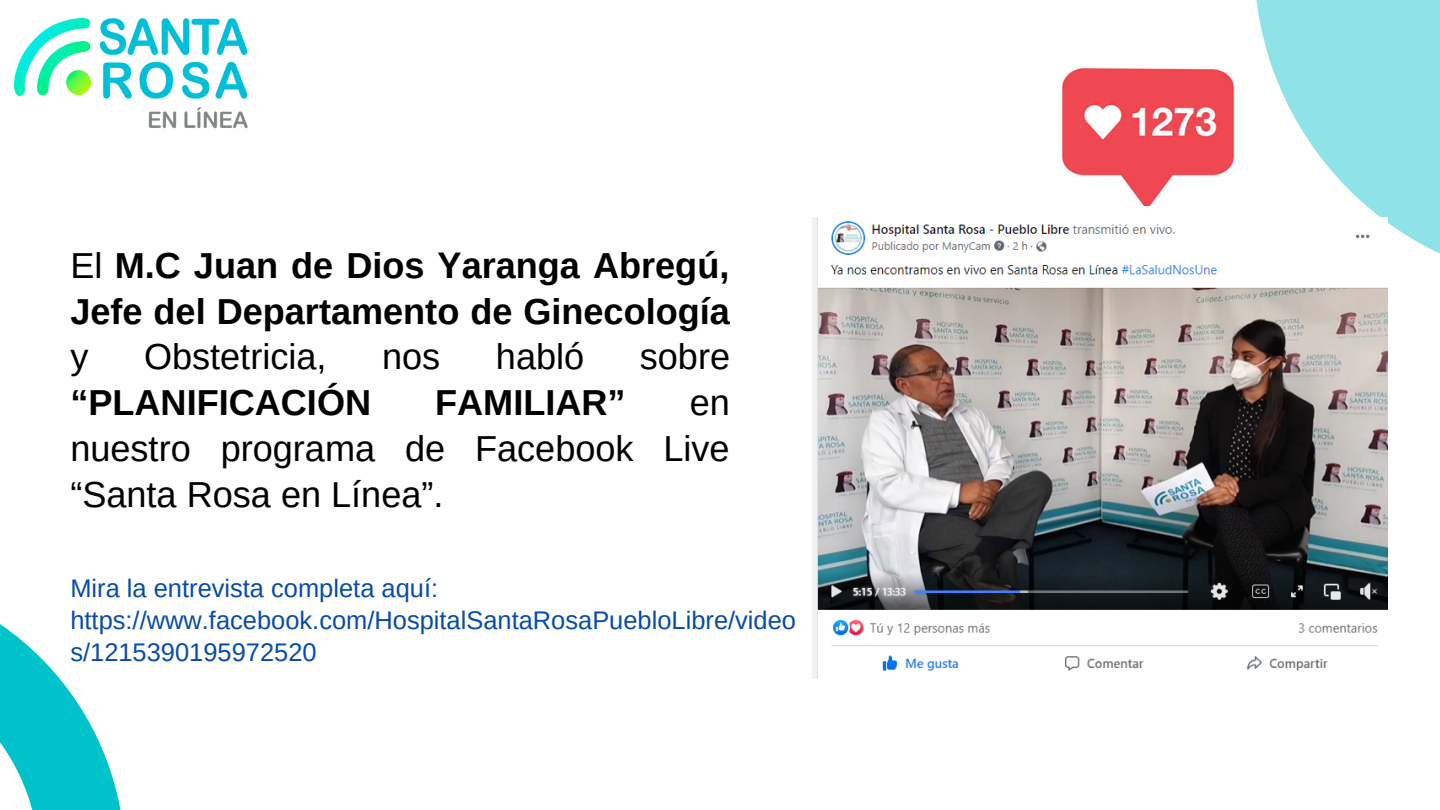
<style>
.page{position:relative;width:1440px;height:810px;background:#fff}
.page>*{position:absolute;margin:0;border:0;box-sizing:border-box;transform-origin:0 0}
.t1{font:700 36.1px/45.8px "Arimo";color:#000}
.t2{font:36.1px/45.8px "Arimo";color:#000;text-align:justify}
.t3{font:25.4px/31.8px "Arimo";color:#074ca8}
.s1{font-weight:400}
</style>
<div class="page">
<svg style="left:1256px;top:0;width:184px;height:254px;fill:#8de3e7"></svg>
<svg style="left:0;top:624px;width:121px;height:186px;fill:#00c2cb"></svg>
<img style="left:1061px;top:69px;width:197px;height:136px">
<img style="left:13px;top:17px;width:235px;height:112px">
<img style="left:812px;top:218px;width:576px;height:461px">
<h1 class="t1" style="left:70px;top:243px;width:661px"><span class="s1">El</span> M.C Juan de Dios Yaranga Abregú,<br>Jefe del Departamento de Ginecología</h1>
<h1 class="t2" style="left:70px;top:334px;width:20px">y</h1>
<h1 class="t2" style="left:144px;top:334px;width:184px">Obstetricia,</h1>
<h1 class="t2" style="left:382px;top:334px;width:60px">nos</h1>
<h1 class="t2" style="left:496px;top:334px;width:90px">habló</h1>
<h1 class="t2" style="left:640px;top:334px;width:92px">sobre</h1>
<h1 class="t1" style="left:70px;top:380px;width:302px">“PLANIFICACIÓN</h1>
<h1 class="t1" style="left:435px;top:380px;width:192px">FAMILIAR”</h1>
<h1 class="t2" style="left:70px;top:380px;width:661px;text-indent:619px">en nuestro programa de Facebook Live “Santa Rosa en Línea”.</h1>
<p class="t3" style="left:70px;top:572px;width:727px">Mira la entrevista completa aquí: https://www.facebook.com/HospitalSantaRosaPuebloLibre/video s/1215390195972520</p>
</div>
